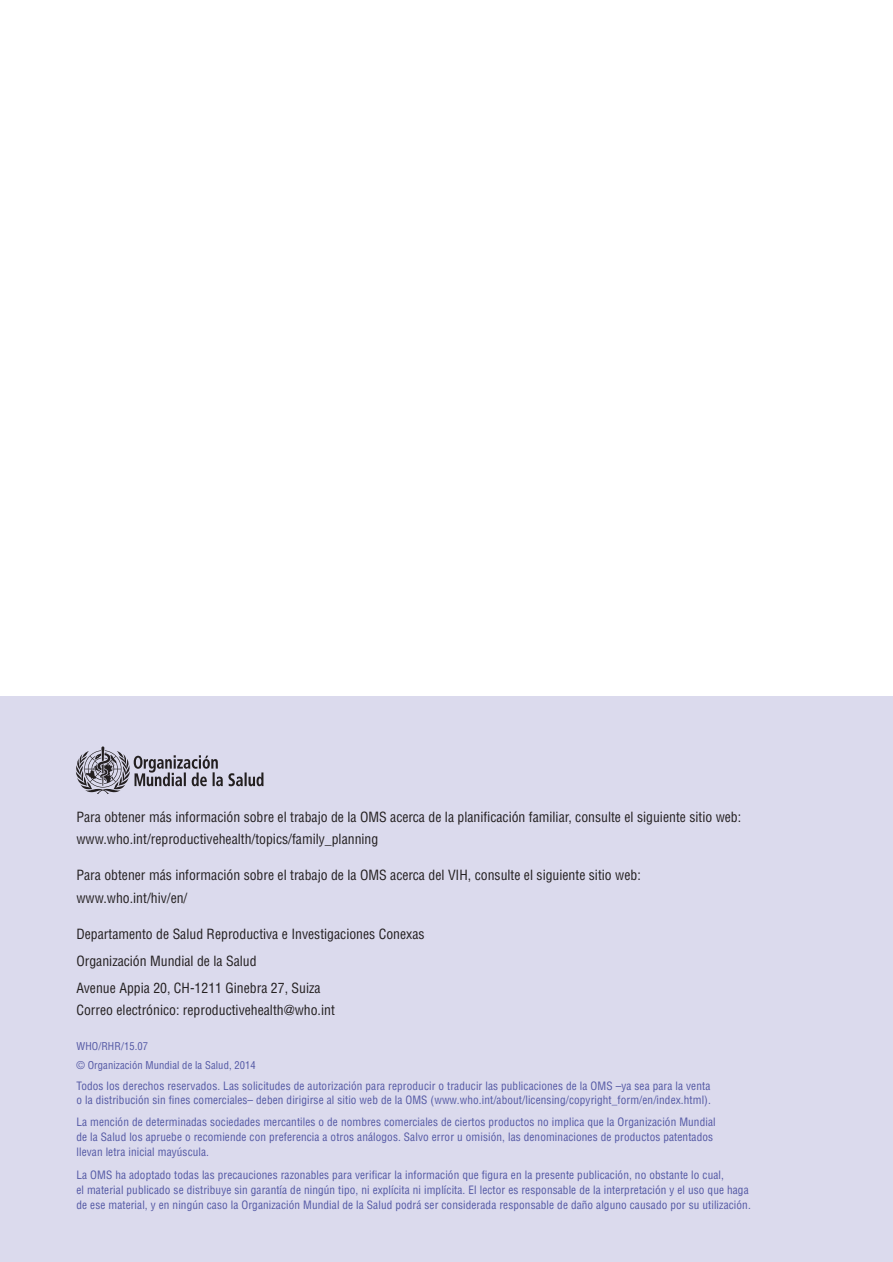
<style>
.page{position:relative;width:893px;height:1262px;background:#fff}
.page>*{position:absolute;margin:0;border:0;box-sizing:border-box;transform-origin:0 0}
.Paragraph_Style164{font:condensed 13.8px/22.5px "Helvetica LT Std";color:#231f20}
.Paragraph_Style165{font:condensed 13.8px/22.5px "Helvetica LT Std";color:#231f20}
.Paragraph_Style166{font:condensed 13.8px "Helvetica LT Std";color:#231f20}
.Paragraph_Style167{font:condensed 13.8px/22.5px "Helvetica LT Std";color:#231f20}
.Paragraph_Style168{font:condensed 11.25px/15px "Helvetica LT Std";letter-spacing:.01em;color:#5358a4}
.Paragraph_Style2{font:condensed 11.25px/15px "Helvetica LT Std";letter-spacing:.01em;color:#5358a4}
.Paragraph_Style168-2{font:condensed 10.5px "Helvetica LT Std";letter-spacing:.01em;color:#5358a4}
</style>
<div class="page">
<div style="left:0;top:696px;width:892px;height:566px;background:#dbdaed"></div>
<svg style="left:76px;top:746px;width:187px;height:48px"></svg>
<p class="Paragraph_Style164" style="left:76px;top:805px;width:666px">Para obtener más información sobre el trabajo de la OMS acerca de la planificación familiar, consulte el siguiente sitio web: www.who.int/reproductivehealth/topics/family_planning</p>
<p class="Paragraph_Style165" style="left:76px;top:863px;width:566px">Para obtener más información sobre el trabajo de la OMS acerca del VIH, consulte el siguiente sitio web: www.who.int/hiv/en/</p>
<p class="Paragraph_Style166" style="left:76px;top:925px;width:349px">Departamento de Salud Reproductiva e Investigaciones Conexas</p>
<p class="Paragraph_Style166" style="left:76px;top:952px;width:182px">Organización Mundial de la Salud</p>
<p class="Paragraph_Style167" style="left:76px;top:976px;width:260px">Avenue Appia 20, CH-1211 Ginebra 27, Suiza<br>Correo electrónico: reproductivehealth@who.int</p>
<p class="Paragraph_Style168-2" style="left:76px;top:1039px;width:73px">WHO/RHR/15.07</p>
<p class="Paragraph_Style168-2" style="left:76px;top:1058px;width:181px">© Organización Mundial de la Salud, 2014</p>
<p class="Paragraph_Style168" style="left:76px;top:1079px;width:636px;line-height:13.5px">Todos los derechos reservados. Las solicitudes de autorización para reproducir o traducir las publicaciones de la OMS –ya sea para la venta o la distribución sin fines comerciales– deben dirigirse al sitio web de la OMS (www.who.int/about/licensing/copyright_form/en/index.html).</p>
<p class="Paragraph_Style168" style="left:76px;top:1114px;width:640px">La mención de determinadas sociedades mercantiles o de nombres comerciales de ciertos productos no implica que la Organización Mundial de la Salud los apruebe o recomiende con preferencia a otros análogos. Salvo error u omisión, las denominaciones de productos patentados llevan letra inicial mayúscula.</p>
<p class="Paragraph_Style2" style="left:76px;top:1167px;width:676px">La OMS ha adoptado todas las precauciones razonables para verificar la información que figura en la presente publicación, no obstante lo cual,<br>el material publicado se distribuye sin garantía de ningún tipo, ni explícita ni implícita. El lector es responsable de la interpretación y el uso que haga de ese material, y en ningún caso la Organización Mundial de la Salud podrá ser considerada responsable de daño alguno causado por su utilización.</p>
</div>
